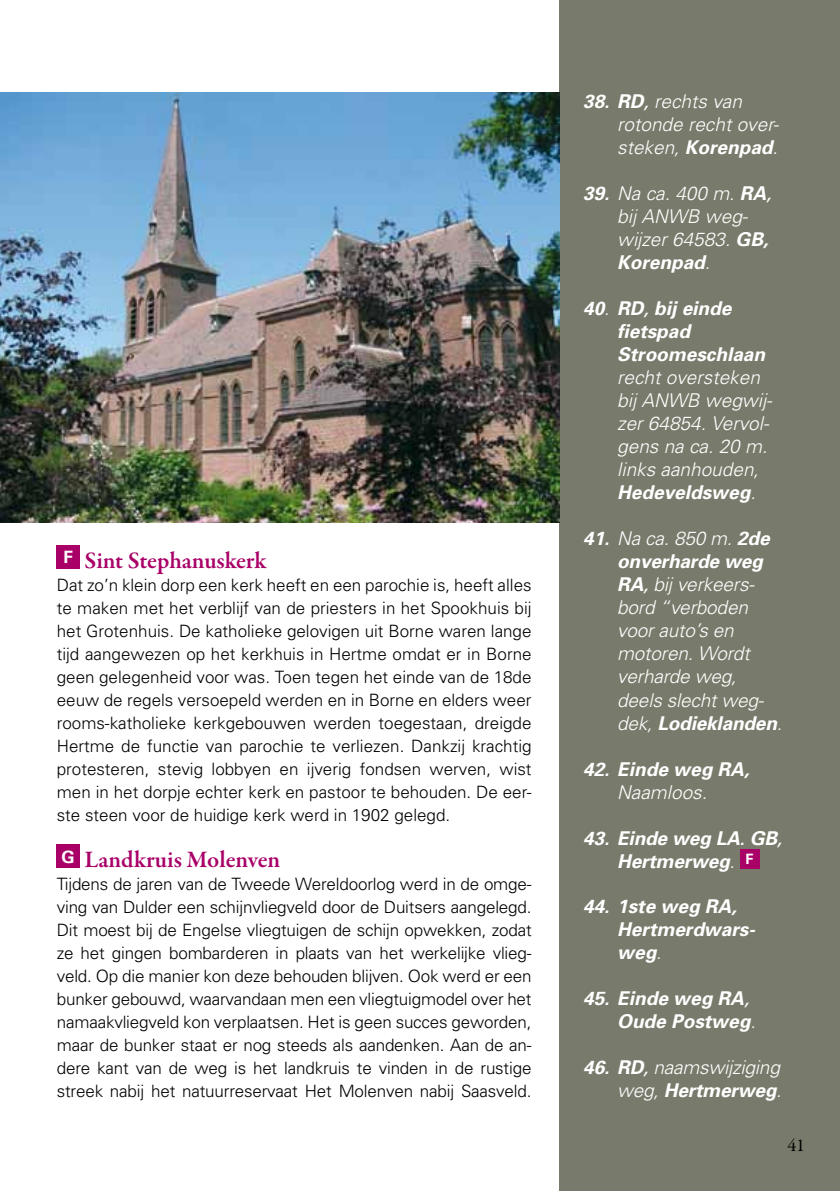
<style>
.page{position:relative;width:840px;height:1191px;background:#fff}
.page>*{position:absolute;margin:0;border:0;box-sizing:border-box;transform-origin:0 0}
.t1{font:600 24px "Garamond Premr Pro";letter-spacing:-.005em;color:#a90068}
.t2{font:italic 300 19px/23px "Univers";color:#fff}
.t3{font:italic 700 19px/23px "Univers";color:#fff}
.t4{font:18px "Garamond Premr Pro";color:#000}
.t5{font:300 17px/23px "Univers";letter-spacing:-.005em;color:#000;text-align:justify}
.s1{font-weight:700}
.s2{font-weight:400}
.s3{font-weight:300}
</style>
<div class="page">
<div style="left:559px;top:0;width:280px;height:1191px;background:#787b6b"></div>
<div style="left:739px;top:849px;width:19px;height:19px;background:#a90068"></div>
<div style="left:57px;top:545px;width:23px;height:23px;background:#a90068"></div>
<div style="left:57px;top:844px;width:23px;height:23px;background:#a90068"></div>
<img style="left:0;top:92px;width:559px;height:430px">
<h1 class="t1" style="left:63px;top:546px;width:204px"><sup>F</sup> Sint Stephanuskerk</h1>
<p class="t5" style="left:57px;top:574px;width:476px">Dat zo’n klein dorp een kerk heeft en een parochie is, heeft alles te maken met het verblijf van de priesters in het Spookhuis bij het Grotenhuis. De katholieke gelovigen uit Borne waren lange tijd aangewezen op het kerkhuis in Hertme omdat er in Borne geen gelegenheid voor was. Toen tegen het einde van de 18de eeuw de regels versoepeld werden en in Borne en elders weer rooms-katholieke kerkgebouwen werden toegestaan, dreigde Hertme de functie van parochie te verliezen. Dankzij krachtig protesteren, stevig lobbyen en ijverig fondsen werven, wist men in het dorpje echter kerk en pastoor te behouden. De eer&shy;ste steen voor de huidige kerk werd in 1902 gelegd.</p>
<h1 class="t1" style="left:62px;top:845px;width:220px"><sup>G</sup> Landkruis Molenven</h1>
<p class="t5" style="left:57px;top:873px;width:476px">Tijdens de jaren van de Tweede Wereldoorlog werd in de omge&shy;ving van Dulder een schijnvliegveld door de Duitsers aangelegd.<br>Dit moest bij de Engelse vliegtuigen de schijn opwekken, zodat ze het gingen bombarderen in plaats van het werkelijke vlieg&shy;veld. Op die manier kon deze behouden blijven. Ook werd er een bunker gebouwd, waarvandaan men een vliegtuigmodel over het namaakvliegveld kon verplaatsen. Het is geen succes geworden, maar de bunker staat er nog steeds als aandenken. Aan de an&shy;dere kant van de weg is het landkruis te vinden in de rustige streek nabij het natuurreservaat Het Molenven nabij Saasveld.</p>
<p class="t2" style="left:617px;top:90px;width:163px;text-indent:-34px"><span class="s1">38. RD</span><span class="s2">,</span> rechts van rotonde recht over&shy;steken, <span class="s1">Korenpad</span>.</p>
<p class="t2" style="left:617px;top:182px;width:156px;text-indent:-34px"><span class="s1">39.</span> Na ca. 400 m. <span class="s1">RA</span><span class="s2">, </span>bij ANWB weg&shy;wijzer 64583. <span class="s1">GB,<br>Korenpad</span>.</p>
<p class="t3" style="left:617px;top:297px;width:149px;text-indent:-34px">40<span class="s3">.</span> RD<span class="s2">,</span> bij einde fietspad<br>Stroomeschlaan</p>
<p class="t2" style="left:617px;top:366px;width:157px">recht oversteken bij ANWB wegwij&shy;zer 64854. Vervol&shy;gens na ca. 20 m. links aanhouden,<br><span class="s1">Hedeveldsweg</span>.</p>
<p class="t2" style="left:617px;top:527px;width:166px;text-indent:-34px"><span class="s1">41.</span> Na ca. 850 m. <span class="s1">2de onverharde weg<br>RA</span><span class="s2">,</span> bij verkeers&shy;bord “verboden voor auto’s en motoren. Wordt verharde weg, deels slecht weg&shy;dek, <span class="s1">Lodieklanden</span>.</p>
<p class="t3" style="left:583px;top:757px;width:167px">42. Einde weg RA,</p>
<p class="t2" style="left:617px;top:780px;width:91px">Naamloos.</p>
<p class="t3" style="left:583px;top:826px;width:200px;text-align:center">43. Einde weg LA<span class="s2">.</span> GB<span class="s2">,<br></span>Hertmerweg<span class="s3">.</span> <sup>F</sup></p>
<p class="t3" style="left:617px;top:895px;width:139px;text-indent:-34px">44. 1ste weg RA,<br>Hertmerdwars&shy;weg<span class="s3">.</span></p>
<p class="t3" style="left:617px;top:987px;width:140px;text-indent:-34px">45. Einde weg RA<span class="s2">,<br></span>Oude Postweg<span class="s3">.</span></p>
<p class="t2" style="left:583px;top:1056px;width:200px;text-align:right"><span class="s1">46. RD</span><span class="s2">,</span> naamswijziging weg, <span class="s1">Hertmerweg</span>.</p>
<p class="t4" style="left:787px;top:1134px;width:19px">41</p>
</div>
